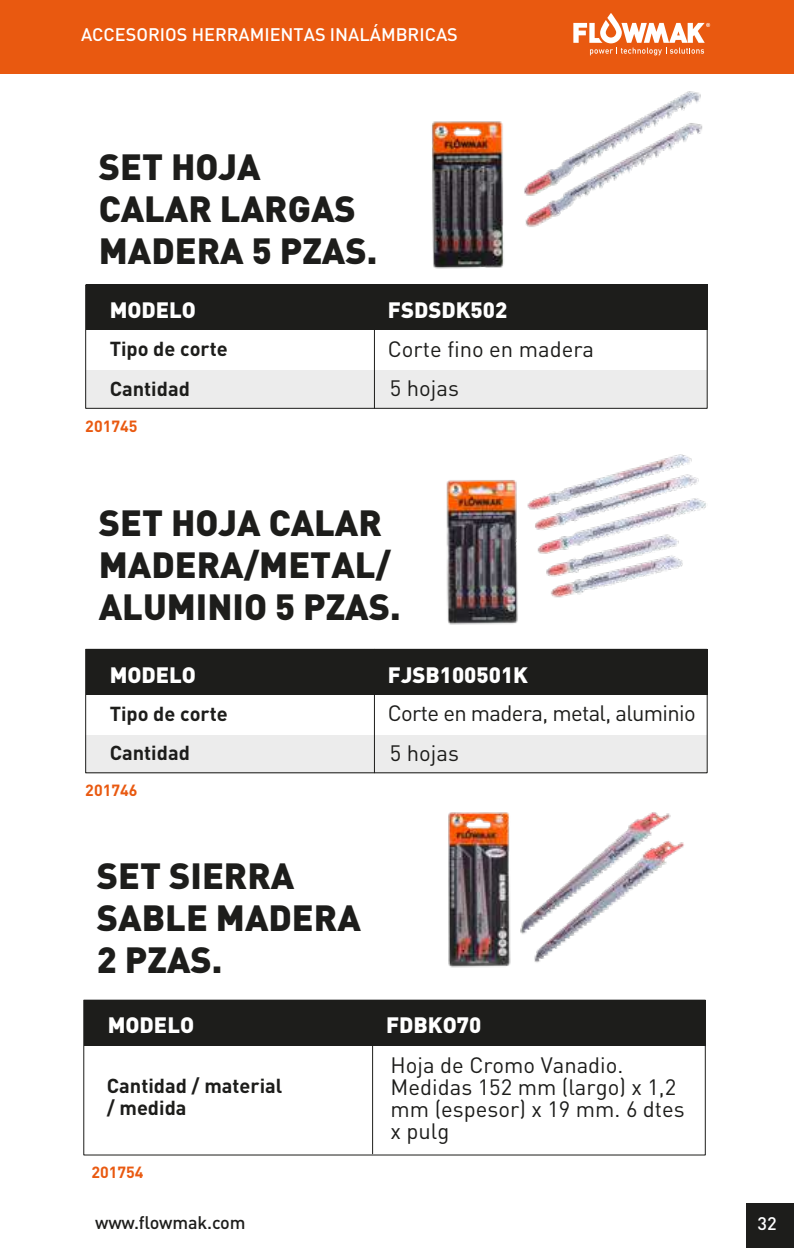
<style>
.page{position:relative;width:794px;height:1248px;background:#fff}
.page>*{position:absolute;margin:0;border:0;box-sizing:border-box;transform-origin:0 0}
.t1{font:900 36px/42px "DIN Pro";color:#1d1d1b}
.t2{font:22px/22px "DIN Pro";color:#1d1d1b}
.t3{font:900 22px "DIN Pro";color:#fff}
.t4{font:22px "DIN Pro";letter-spacing:-.03em;color:#1d1d1b}
.t5{font:700 20px/22px "DIN Pro";color:#1d1d1b}
.t6{font:500 18px "DIN Pro";color:#fff}
.t7{font:500 18px "DIN Pro";letter-spacing:-.01em;color:#1d1d1b}
.t8{font:700 16px "DIN Pro";color:#e95910}
</style>
<div class="page">
<div style="left:0;top:0;width:794px;height:74px;background:#e95910"></div>
<svg style="left:573px;top:13px;width:137px;height:42px"></svg>
<div style="left:746px;top:1202px;width:48px;height:45px;background:#1d1d1b"></div>
<div style="left:86px;top:285px;width:621px;height:45px;background:#1d1d1b"></div>
<div style="left:85px;top:370px;width:622px;height:39px;background:#ececec"></div>
<hr style="left:374px;top:285px;width:1px;height:123px;background:#1d1d1b">
<div style="left:85px;top:284px;width:622px;height:124px;border:1px solid #1d1d1b"></div>
<img style="left:432px;top:91px;width:271px;height:178px">
<div style="left:86px;top:649px;width:621px;height:45px;background:#1d1d1b"></div>
<div style="left:85px;top:734px;width:622px;height:39px;background:#ececec"></div>
<hr style="left:374px;top:649px;width:1px;height:123px;background:#1d1d1b">
<div style="left:85px;top:649px;width:622px;height:124px;border:1px solid #1d1d1b"></div>
<img style="left:446px;top:454px;width:260px;height:171px">
<div style="left:84px;top:1000px;width:621px;height:45px;background:#1d1d1b"></div>
<div style="left:83px;top:999px;width:622px;height:156px;border:1px solid #1d1d1b"></div>
<hr style="left:372px;top:1036px;width:1px;height:117px;background:#1d1d1b">
<img style="left:431px;top:753px;width:276px;height:215px">
<p class="t6" style="left:81px;top:22px;width:378px">ACCESORIOS HERRAMIENTAS INALÁMBRICAS</p>
<h1 class="t1" style="left:99px;top:144px;width:280px">SET HOJA<br>CALAR LARGAS<br>MADERA 5 PZAS.</h1>
<p class="t3" style="left:110px;top:295px;width:88px">MODELO</p>
<p class="t3" style="left:388px;top:295px;width:121px">FSDSDK502</p>
<p class="t5" style="left:110px;top:337px;width:119px">Tipo de corte</p>
<p class="t2" style="left:388px;top:337px;width:208px">Corte fino en madera</p>
<p class="t5" style="left:110px;top:376px;width:82px">Cantidad</p>
<p class="t8" style="left:85px;top:415px;width:54px">201745</p>
<p class="t2" style="left:390px;top:376px;width:71px">5 hojas</p>
<h1 class="t1" style="left:99px;top:501px;width:303px">SET HOJA CALAR<br>MADERA/METAL/<br>ALUMINIO 5 PZAS.</h1>
<p class="t3" style="left:110px;top:659px;width:88px">MODELO</p>
<p class="t3" style="left:388px;top:659px;width:142px">FJSB100501K</p>
<p class="t5" style="left:110px;top:701px;width:119px">Tipo de corte</p>
<p class="t4" style="left:388px;top:698px;width:309px">Corte en madera, metal, aluminio</p>
<p class="t5" style="left:110px;top:741px;width:82px">Cantidad</p>
<p class="t8" style="left:85px;top:779px;width:54px">201746</p>
<h1 class="t1" style="left:97px;top:853px;width:265px">SET SIERRA<br>SABLE MADERA<br>2 PZAS.</h1>
<p class="t2" style="left:390px;top:741px;width:71px">5 hojas</p>
<p class="t3" style="left:108px;top:1010px;width:88px">MODELO</p>
<p class="t3" style="left:386px;top:1010px;width:97px">FDBKO70</p>
<p class="t5" style="left:107px;top:1074px;width:177px">Cantidad / material / medida</p>
<p class="t8" style="left:91px;top:1160px;width:54px">201754</p>
<p class="t7" style="left:95px;top:1209px;width:152px">www.flowmak.com</p>
<p class="t2" style="left:390px;top:1053px;width:296px">Hoja de Cromo Vanadio.<br>Medidas 152 mm (largo) x 1,2 mm (espesor) x 19 mm. 6 dtes x pulg</p>
<p class="t6" style="left:757px;top:1211px;width:21px">32</p>
</div>
